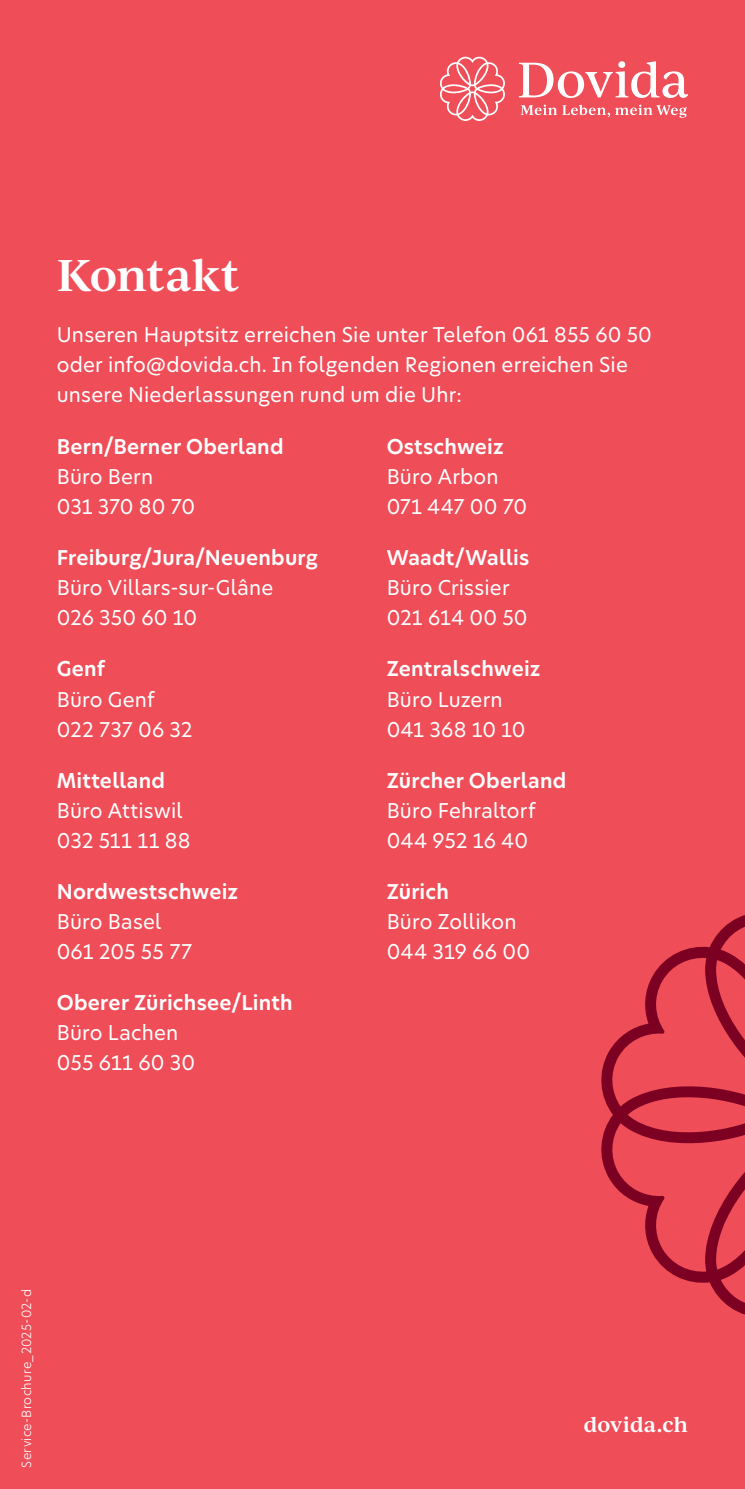
<style>
.page{position:relative;width:745px;height:1489px;background:#fff}
.page>*{position:absolute;margin:0;border:0;box-sizing:border-box;transform-origin:0 0}
.t1{font:600 42.5px "Ivy Journal";letter-spacing:-.015em;color:#fff}
.t2{font:20px/30px "New Hero";letter-spacing:.01em;color:#fff}
.t3{font:600 20px "New Hero";letter-spacing:.015em;color:#fff}
.t4{font:600 20px "Ivy Journal";color:#fff}
.t5{font:300 12.5px "New Hero";letter-spacing:.025em;color:#fff}
</style>
<div class="page">
<div style="left:0;top:0;width:744px;height:1488px;background:#ef4d58"></div>
<svg style="left:601px;top:915px;width:143px;height:399px"></svg>
<svg style="left:439px;top:57px;width:66px;height:64px"></svg>
<svg style="left:518px;top:61px;width:169px;height:37px"></svg>
<svg style="left:520px;top:105px;width:166px;height:13px"></svg>
<h1 class="t1" style="left:57px;top:257px;width:184px">Kontakt</h1>
<p class="t2" style="left:57px;top:319px;width:596px">Unseren Hauptsitz erreichen Sie unter Telefon 061 855 60 50 oder info@dovida.ch. In folgenden Regionen erreichen Sie unsere Niederlassungen rund um die Uhr:</p>
<p class="t3" style="left:57px;top:436px;width:228px">Bern/Berner Oberland</p>
<p class="t2" style="left:57px;top:461px;width:140px">Büro Bern<br>031 370 80 70</p>
<p class="t3" style="left:57px;top:547px;width:263px">Freiburg/Jura/Neuenburg</p>
<p class="t2" style="left:57px;top:573px;width:218px">Büro Villars-sur-Glâne<br>026 350 60 10</p>
<p class="t3" style="left:57px;top:659px;width:50px">Genf</p>
<p class="t2" style="left:57px;top:684px;width:137px">Büro Genf<br>022 737 06 32</p>
<p class="t3" style="left:57px;top:770px;width:110px">Mittelland</p>
<p class="t2" style="left:57px;top:795px;width:135px">Büro Attiswil<br>032 511 11 88</p>
<p class="t3" style="left:57px;top:881px;width:183px">Nordwestschweiz</p>
<p class="t2" style="left:57px;top:906px;width:137px">Büro Basel<br>061 205 55 77</p>
<p class="t3" style="left:57px;top:992px;width:237px">Oberer Zürichsee/Linth</p>
<p class="t2" style="left:57px;top:1018px;width:140px">Büro Lachen<br>055 611 60 30</p>
<p class="t3" style="left:386px;top:436px;width:118px">Ostschweiz</p>
<p class="t2" style="left:386px;top:461px;width:142px">Büro Arbon<br>071 447 00 70</p>
<p class="t3" style="left:386px;top:547px;width:144px">Waadt/Wallis</p>
<p class="t2" style="left:386px;top:573px;width:142px">Büro Crissier<br>021 614 00 50</p>
<p class="t3" style="left:386px;top:659px;width:155px">Zentralschweiz</p>
<p class="t2" style="left:386px;top:684px;width:140px">Büro Luzern<br>041 368 10 10</p>
<p class="t3" style="left:386px;top:770px;width:181px">Zürcher Oberland</p>
<p class="t2" style="left:386px;top:795px;width:150px">Büro Fehraltorf<br>044 952 16 40</p>
<p class="t3" style="left:386px;top:881px;width:64px">Zürich</p>
<p class="t2" style="left:386px;top:906px;width:145px">Büro Zollikon<br>044 319 66 00</p>
<p class="t5" style="left:21px;top:1467px;width:180px;rotate:-90deg">Service-Brochure_2025-02-d</p>
<p class="t4" style="left:583px;top:1416px;width:106px">dovida.ch</p>
</div>
